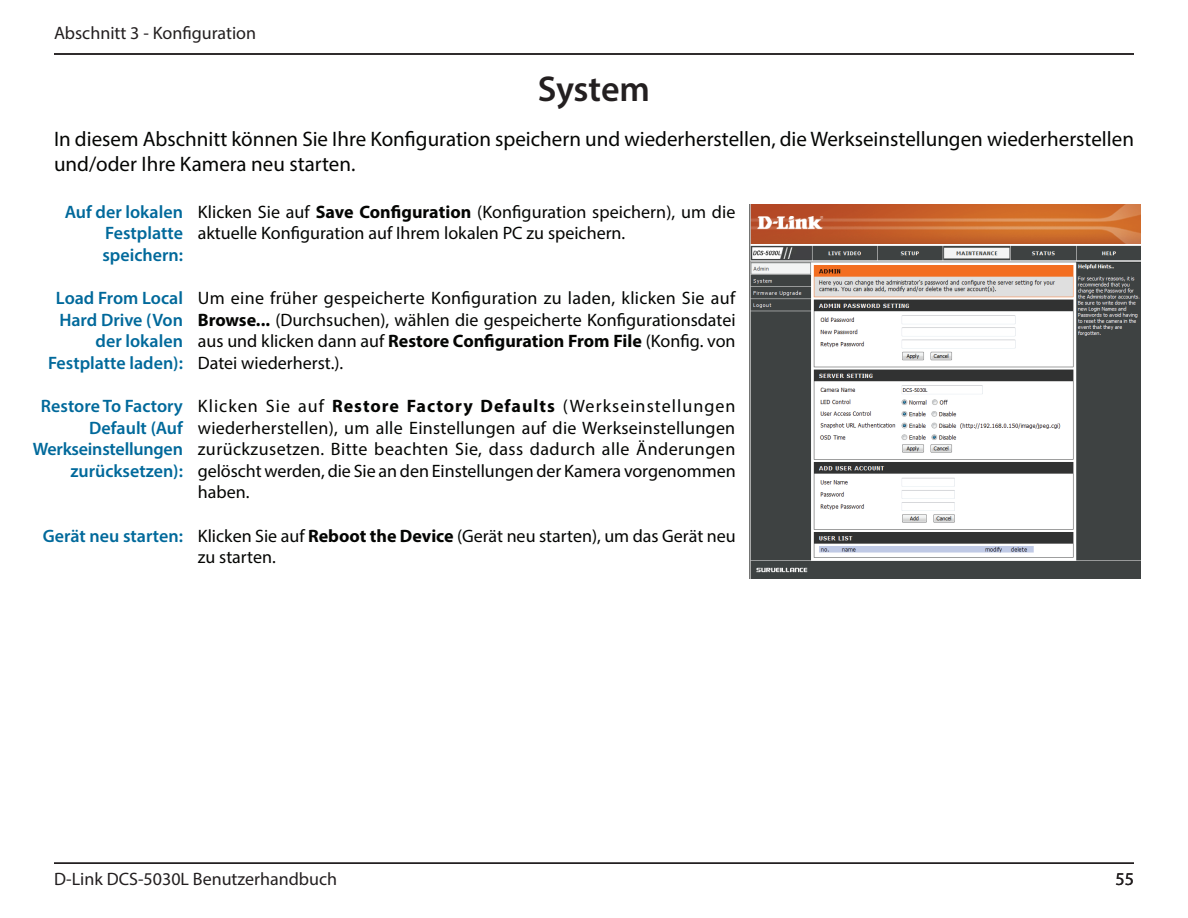
<style>
.page{position:relative;width:1188px;height:918px;background:#fff}
.page>*{position:absolute;margin:0;border:0;box-sizing:border-box;transform-origin:0 0}
.t1{font:600 36px "Myriad Pro";letter-spacing:-.005em;color:#231f20}
.t2{font:21px/25.2px "Myriad Pro";color:#040503}
.t3{font:18px/21.6px "Myriad Pro";color:#040503}
.t4{font:600 18px/21.6px "Myriad Pro";color:#00699b;text-align:right}
.t5{font:18px "Myriad Pro";color:#231f20}
.s1{font-weight:700}
</style>
<div class="page">
<hr style="left:54px;top:53px;width:1080px;height:2px;background:#231f20">
<hr style="left:54px;top:862px;width:1080px;height:2px;background:#231f20">
<img style="left:750px;top:204px;width:390px;height:375px">
<p class="t5" style="left:54px;top:22px;width:204px">Abschnitt 3 - Konfiguration</p>
<h1 class="t1" style="left:538px;top:66px;width:114px">System</h1>
<p class="t2" style="left:54px;top:126px;width:1082px">In diesem Abschnitt können Sie Ihre Konfiguration speichern und wiederherstellen, die Werkseinstellungen wiederherstellen und/oder Ihre Kamera neu starten.</p>
<p class="t4" style="left:102px;top:200px;width:82px;text-align:justify;text-indent:-38px">Auf der lokalen Festplatte speichern:</p>
<p class="t4" style="left:48px;top:287px;width:136px">Load From Local<br>Hard Drive (Von der lokalen<br>Festplatte laden):</p>
<p class="t4" style="left:33px;top:395px;width:152px">Restore To Factory<br>Default (Auf<br>Werkseinstellungen zurücksetzen):</p>
<p class="t3" style="left:198px;top:200px;width:539px">Klicken Sie auf <span class="s1">Save Configuration</span> (Konfiguration speichern), um die aktuelle Konfiguration auf Ihrem lokalen PC zu speichern.</p>
<p class="t3" style="left:198px;top:287px;width:539px;text-align:justify">Um eine früher gespeicherte Konfiguration zu laden, klicken Sie auf <span class="s1">Browse...</span> (Durchsuchen), wählen die gespeicherte Konfigurationsdatei aus und klicken dann auf <span class="s1">Restore Configuration From File</span> (Konfig. von Datei wiederherst.).</p>
<p class="t3" style="left:198px;top:395px;width:539px;text-align:justify">Klicken Sie auf <span class="s1">Restore Factory Defaults</span> (Werkseinstellungen wiederherstellen), um alle Einstellungen auf die Werkseinstellungen zurückzusetzen. Bitte beachten Sie, dass dadurch alle Änderungen gelöscht werden, die Sie an den Einstellungen der Kamera vorgenommen haben.</p>
<p class="t3" style="left:198px;top:524px;width:539px">Klicken Sie auf <span class="s1">Reboot the Device</span> (Gerät neu starten), um das Gerät neu zu starten.</p>
<p class="t4" style="left:43px;top:524px;width:142px">Gerät neu starten:</p>
<p class="t5" style="left:54px;top:868px;width:285px">D-Link DCS-5030L Benutzerhandbuch</p>
<p class="t5" style="left:1116px;top:868px;width:20px">55</p>
</div>
